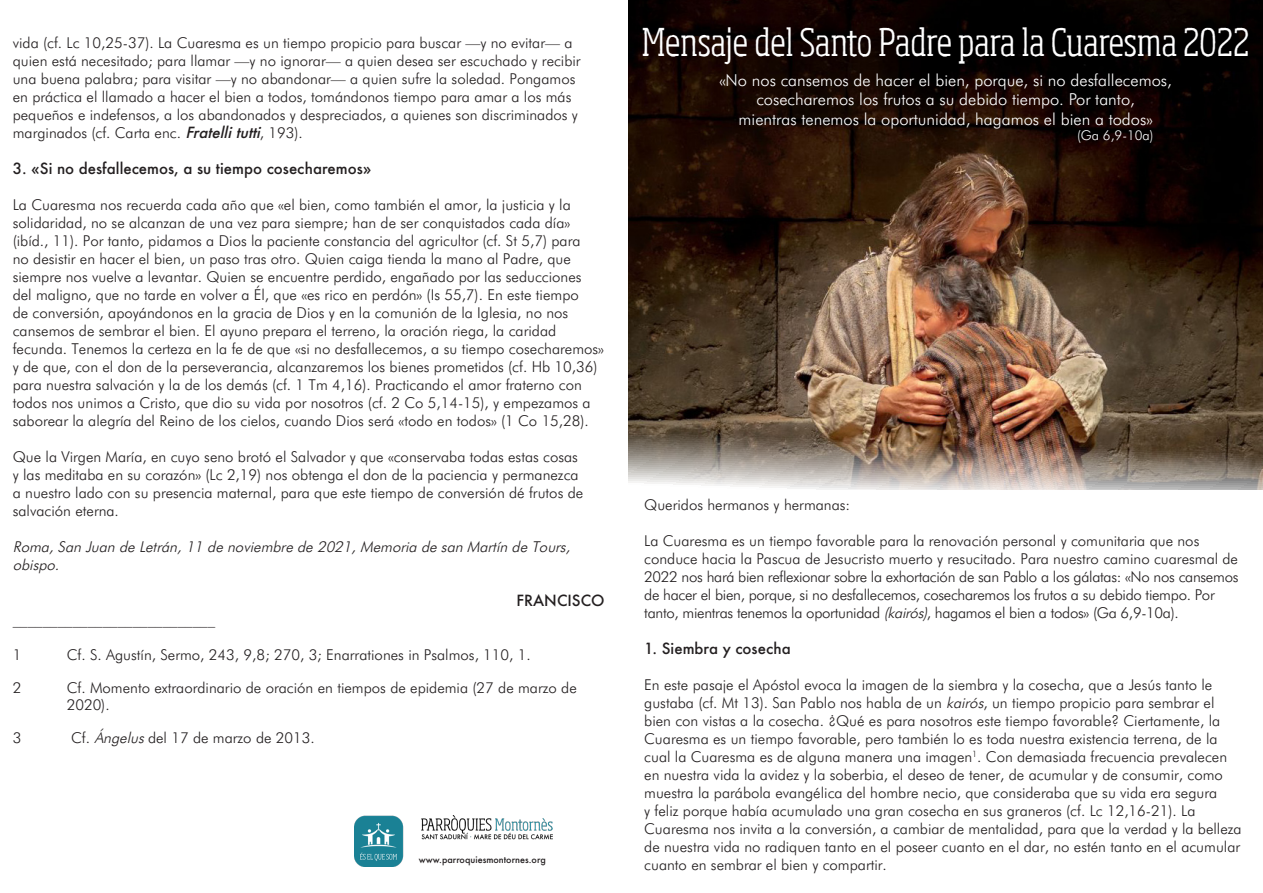
<style>
.page{position:relative;width:1263px;height:893px;background:#fff}
.page>*{position:absolute;margin:0;border:0;box-sizing:border-box;transform-origin:0 0}
.t1{font:300 condensed 37.5px "Sohoma";color:#fff}
.t2{font:300 16.5px/19.8px "Futura BT";color:#fff;text-align:center}
.t3{font:300 15px/18px "Futura BT";color:#231f20}
.t4{font:300 15px/18px "Futura BT";letter-spacing:-.02em;color:#231f20}
.t5{font:italic 300 15px/18px "Futura BT";color:#231f20}
.t6{font:500 15px "Futura";color:#231f20}
.t7{font:300 13.5px "Futura BT";color:#fff}
.t8{font:500 9px "Futura";color:#231f20}
.s1{font-family:"Futura";font-weight:500;font-style:italic}
.s2{font-style:italic}
</style>
<div class="page">
<img style="left:628px;top:0;width:635px;height:489px">
<img style="left:354px;top:816px;width:199px;height:51px">
<p class="t3" style="left:13px;top:34px;width:569px">vida (cf. Lc 10,25-37). La Cuaresma es un tiempo propicio para buscar —y no evitar— a quien está necesitado; para llamar —y no ignorar— a quien desea ser escuchado y recibir una buena palabra; para visitar —y no abandonar— a quien sufre la soledad. Pongamos en práctica el llamado a hacer el bien a todos, tomándonos tiempo para amar a los más pequeños e indefensos, a los abandonados y despreciados, a quienes son discriminados y marginados (cf. Carta enc. <span class="s1">Fratellitutti</span>, 193).</p>
<p class="t6" style="left:13px;top:158px;width:360px">3. «Si no desfallecemos, a su tiempo cosecharemos»</p>
<p class="t3" style="left:13px;top:196px;width:593px">La Cuaresma nos recuerda cada año que «el bien, como también el amor, la justicia y la solidaridad, no se alcanzan de una vez para siempre; han de ser conquistados cada día» (ibíd., 11). Por tanto, pidamos a Dios la paciente constancia del agricultor (cf. St 5,7) para<br>no desistir en hacer el bien, un paso tras otro. Quien caiga tienda la mano al Padre, que siempre nos vuelve a levantar. Quien se encuentre perdido, engañado por las seducciones del maligno, que no tarde en volver a Él, que «es rico en perdón» (Is 55,7). En este tiempo<br>de conversión, apoyándonos en la gracia de Dios y en la comunión de la Iglesia, no nos cansemos de sembrar el bien. El ayuno prepara el terreno, la oración riega, la caridad fecunda. Tenemos la certeza en la fe de que «si no desfallecemos, a su tiempo cosecharemos» y de que, con el don de la perseverancia, alcanzaremos los bienes prometidos (cf. Hb 10,36) para nuestra salvación y la de los demás (cf. 1 Tm 4,16). Practicando el amor fraterno con todos nos unimos a Cristo, que dio su vida por nosotros (cf. 2 Co 5,14-15), y empezamos a saborear la alegría del Reino de los cielos, cuando Dios será «todo en todos» (1 Co 15,28).</p>
<p class="t3" style="left:13px;top:448px;width:572px">Que la Virgen María, en cuyo seno brotó el Salvador y que «conservaba todas estas cosas y las meditaba en su corazón» (Lc 2,19) nos obtenga el don de la paciencia y permanezca a nuestro lado con su presencia maternal, para que este tiempo de conversión dé frutos de salvación eterna.</p>
<p class="t5" style="left:13px;top:538px;width:563px">Roma,San Juan de Letrán,11 de noviembre de 2021,Memoria de san Martín de Tours, obispo.</p>
<p class="t6" style="left:516px;top:590px;width:90px">FRANCISCO</p>
<p class="t3" style="left:13px;top:610px;width:204px">___________________________</p>
<p class="t3" style="left:13px;top:646px;width:10px">1</p>
<p class="t3" style="left:67px;top:646px;width:466px">Cf. S. Agustín, Sermo, 243, 9,8; 270, 3; Enarrationes in Psalmos, 110, 1.</p>
<p class="t3" style="left:13px;top:679px;width:10px">2</p>
<p class="t3" style="left:67px;top:680px;width:511px;line-height:16.5px">Cf. Momento extraordinario de oración en tiempos de epidemia (27 de marzo de<br>2020).</p>
<p class="t3" style="left:13px;top:728px;width:10px">3</p>
<p class="t3" style="left:71px;top:728px;width:245px">Cf. <span class="s2">Ángelus</span>del 17 de marzo de 2013.</p>
<p class="t8" style="left:419px;top:853px;width:128px">www.parroquiesmontornes.org</p>
<p class="t1" style="left:642px;top:18px;width:609px">Mensaje del Santo Padre para la Cuaresma 2022</p>
<p class="t2" style="left:719px;top:70px;width:454px">«No nos cansemos de hacer el bien, porque, si no desfallecemos, cosecharemos los frutos a su debido tiempo. Por tanto,<br>mientras tenemos la oportunidad, hagamos el bien a todos»</p>
<p class="t7" style="left:1077px;top:127px;width:78px">(Ga 6,9-10a)</p>
<p class="t3" style="left:644px;top:495px;width:207px">Queridos hermanos y hermanas:</p>
<p class="t4" style="left:644px;top:531px;width:596px">La Cuaresma es un tiempo favorable para la renovación personal y comunitaria que nos conduce hacia la Pascua de Jesucristo muerto y resucitado. Para nuestro camino cuaresmal de 2022 nos hará bien reflexionar sobre la exhortación de san Pablo a los gálatas: «No nos cansemos de hacer el bien, porque, si no desfallecemos, cosecharemos los frutos a su debido tiempo. Por tanto, mientras tenemos la oportunidad <span class="s2">(kairós)</span>, hagamos el bien a todos» (Ga 6,9-10a).</p>
<p class="t6" style="left:644px;top:638px;width:148px">1. Siembra y cosecha</p>
<p class="t3" style="left:644px;top:675px;width:599px">En este pasaje el Apóstol evoca la imagen de la siembra y la cosecha, que a Jesús tanto le gustaba (cf. Mt 13). San Pablo nos habla de un <span class="s2">kairós</span>, un tiempo propicio para sembrar el bien con vistas a la cosecha. ¿Qué es para nosotros este tiempo favorable? Ciertamente, la Cuaresma es un tiempo favorable, pero también lo es toda nuestra existencia terrena, de la cual la Cuaresma es de alguna manera una imagen<sup>1</sup>. Con demasiada frecuencia prevalecen en nuestra vida la avidez y la soberbia, el deseo de tener, de acumular y de consumir, como muestra la parábola evangélica del hombre necio, que consideraba que su vida era segura<br>y feliz porque había acumulado una gran cosecha en sus graneros (cf. Lc 12,16-21). La Cuaresma nos invita a la conversión, a cambiar de mentalidad, para que la verdad y la belleza de nuestra vida no radiquen tanto en el poseer cuanto en el dar, no estén tanto en el acumular cuanto en sembrar el bien y compartir.</p>
</div>
